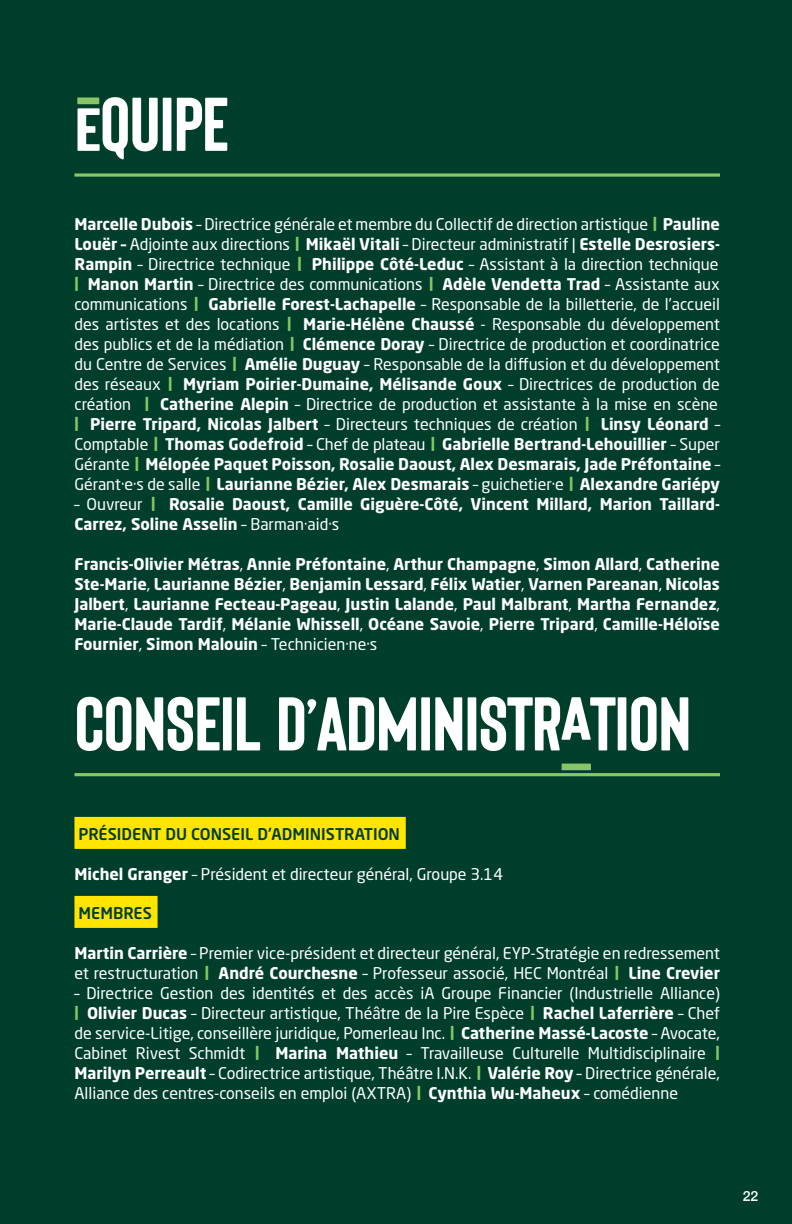
<style>
.page{position:relative;width:792px;height:1224px;background:#003e2c}
.page>*{position:absolute;margin:0;border:0;box-sizing:border-box;transform-origin:0 0}
.t1{font:76px "URBANO Regular";letter-spacing:-.01em;color:#fff}
.t2{font:60.8px "URBANO Regular";color:#87c765;scale:.73 1}
.texte_courant{font:16px/20px "Neo Sans Std";color:#fff}
.texte_courant-2{font:700 16px/20px "Neo Sans Std";color:#fff}
.S_Titre_2_encadré{font:500 16px "Neo Sans Std";color:#003e2c}
.t3{font:500 14px "Helvetica Neue";color:#fff}
.s1{font-size:60.8px}
.s2{font-weight:700}
.s3{font-weight:700;font-size:15px;color:#87c765}
.s4{font-weight:400}
.s5{font-size:15px;color:#87c765}
</style>
<div class="page">
<svg style="left:74px;top:173px;width:646px;height:4px;background:#6bab59"></svg>
<hr style="left:74px;top:773px;width:646px;height:3px;background:#87c765">
<div style="left:74px;top:817px;width:332px;height:32px;background:#ffe501"></div>
<div style="left:74px;top:896px;width:84px;height:32px;background:#ffe501"></div>
<svg style="left:562px;top:764px;width:29px;height:6px"></svg>
<h2 class="t1" style="left:74px;top:97px;width:155px"><span class="s1">É</span>QUIPE</h2>
<h1 class="t2" style="left:77px;top:62px;width:33px">_</h1>
<p class="texte_courant" style="left:74px;top:214px;width:647px"><span class="s2">Marcelle Dubois</span> – Directrice générale et membre du Collectif de direction artistique <span class="s3">|</span> <span class="s2">Pauline Louër –</span> Adjointe aux directions <span class="s3">|</span> <span class="s2">Mikaël Vitali</span> – Directeur administratif | <span class="s2">Estelle Desrosiers-Rampin</span> – Directrice technique <span class="s3">|</span> <span class="s2">Philippe Côté-Leduc</span> – Assistant à la direction technique <span class="s3">|</span> <span class="s2">Manon Martin</span> – Directrice des communications <span class="s3">|</span> <span class="s2">Adèle Vendetta Trad</span> – Assistante aux communications <span class="s3">|</span> <span class="s2">Gabrielle Forest-Lachapelle</span> – Responsable de la billetterie, de l’accueil des artistes et des locations <span class="s3">|</span> <span class="s2">Marie-Hélène Chaussé</span> - Responsable du développement des publics et de la médiation <span class="s3">|</span> <span class="s2">Clémence Doray</span> – Directrice de production et coordinatrice du Centre de Services <span class="s3">|</span> <span class="s2">Amélie Duguay</span> – Responsable de la diffusion et du développement des réseaux <span class="s3">|</span> <span class="s2">Myriam Poirier-Dumaine, Mélisande Goux</span> – Directrices de production de création <span class="s3">|</span> <span class="s2">Catherine Alepin</span> – Directrice de production et assistante à la mise en scène <span class="s3">|</span> <span class="s2">Pierre Tripard, Nicolas Jalbert</span> – Directeurs techniques de création <span class="s3">|</span> <span class="s2">Linsy Léonard</span> – Comptable <span class="s3">|</span> <span class="s2">Thomas Godefroid</span> – Chef de plateau <span class="s3">|</span> <span class="s2">Gabrielle Bertrand-Lehouillier</span> – Super Gérante <span class="s3">|</span> <span class="s2">Mélopée Paquet Poisson, Rosalie Daoust, Alex Desmarais, Jade Préfontaine</span> – Gérant·e·s de salle <span class="s3">|</span> <span class="s2">Laurianne Bézier, Alex Desmarais</span> – guichetier·e <span class="s3">|</span> <span class="s2">Alexandre Gariépy</span></p>
<p class="texte_courant-2" style="left:74px;top:494px;width:647px"><span class="s4">– Ouvreur</span> <span class="s5">|</span> Rosalie Daoust, Camille Giguère-Côté, Vincent Millard, Marion Taillard-<br>Carrez, Soline Asselin <span class="s4">– Barman·aid·s</span></p>
<p class="texte_courant-2" style="left:74px;top:554px;width:647px;text-align:justify">Francis-Olivier Métras<span class="s4">,</span> Annie Préfontaine<span class="s4">,</span> Arthur Champagne<span class="s4">,</span> Simon Allard<span class="s4">,</span> Catherine Ste-Marie<span class="s4">,</span> Laurianne Bézier<span class="s4">,</span> Benjamin Lessard<span class="s4">,</span> Félix Watier<span class="s4">,</span> Varnen Pareanan<span class="s4">,</span> Nicolas Jalbert<span class="s4">,</span> Laurianne Fecteau-Pageau<span class="s4">,</span> Justin Lalande<span class="s4">,</span> Paul Malbrant<span class="s4">,</span> Martha Fernandez<span class="s4">, </span>Marie-Claude Tardif<span class="s4">,</span> Mélanie Whissell<span class="s4">,</span> Océane Savoie<span class="s4">,</span> Pierre Tripard<span class="s4">,</span> Camille-Héloïse Fournier<span class="s4">,</span> Simon Malouin <span class="s4">– Technicien·ne·s</span></p>
<h2 class="t1" style="left:74px;top:697px;width:618px">CONSEIL D’ADMINISTR<span class="s1">A</span>TION</h2>
<p class="S_Titre_2_encadré" style="left:78px;top:824px;width:323px">PRÉSIDENT DU CONSEIL D'ADMINISTRATION</p>
<p class="texte_courant" style="left:74px;top:863px;width:430px"><span class="s2">Michel Granger</span> – Président et directeur général, Groupe 3.14</p>
<p class="S_Titre_2_encadré" style="left:78px;top:903px;width:75px">MEMBRES</p>
<p class="texte_courant" style="left:74px;top:942px;width:647px"><span class="s2">Martin Carrière</span> – Premier vice-président et directeur général, EYP-Stratégie en redressement et restructuration <span class="s3">|</span> <span class="s2">André Courchesne</span> – Professeur associé, HEC Montréal <span class="s3">|</span> <span class="s2">Line Crevier</span></p>
<p class="texte_courant" style="left:74px;top:982px;width:647px;text-align:justify">– Directrice Gestion des identités et des accès iA Groupe Financier (Industrielle Alliance) <span class="s3">|</span> <span class="s2">Olivier Ducas</span> – Directeur artistique, Théâtre de la Pire Espèce <span class="s3">|</span> <span class="s2">Rachel Laferrière</span> – Chef de service-Litige, conseillère juridique, Pomerleau Inc. <span class="s3">|</span> <span class="s2">Catherine Massé-Lacoste</span> – Avocate, Cabinet Rivest Schmidt <span class="s3">|</span> <span class="s2">Marina Mathieu</span> – Travailleuse Culturelle Multidisciplinaire <span class="s3">| </span><span class="s2">Marilyn Perreault</span> – Codirectrice artistique, Théâtre I.N.K. <span class="s3">|</span> <span class="s2">Valérie Roy</span> – Directrice générale, Alliance des centres-conseils en emploi (AXTRA) <span class="s3">|</span> <span class="s2">Cynthia Wu-Maheux</span> – comédienne</p>
<p class="t3" style="left:743px;top:1185px;width:17px">22</p>
</div>
